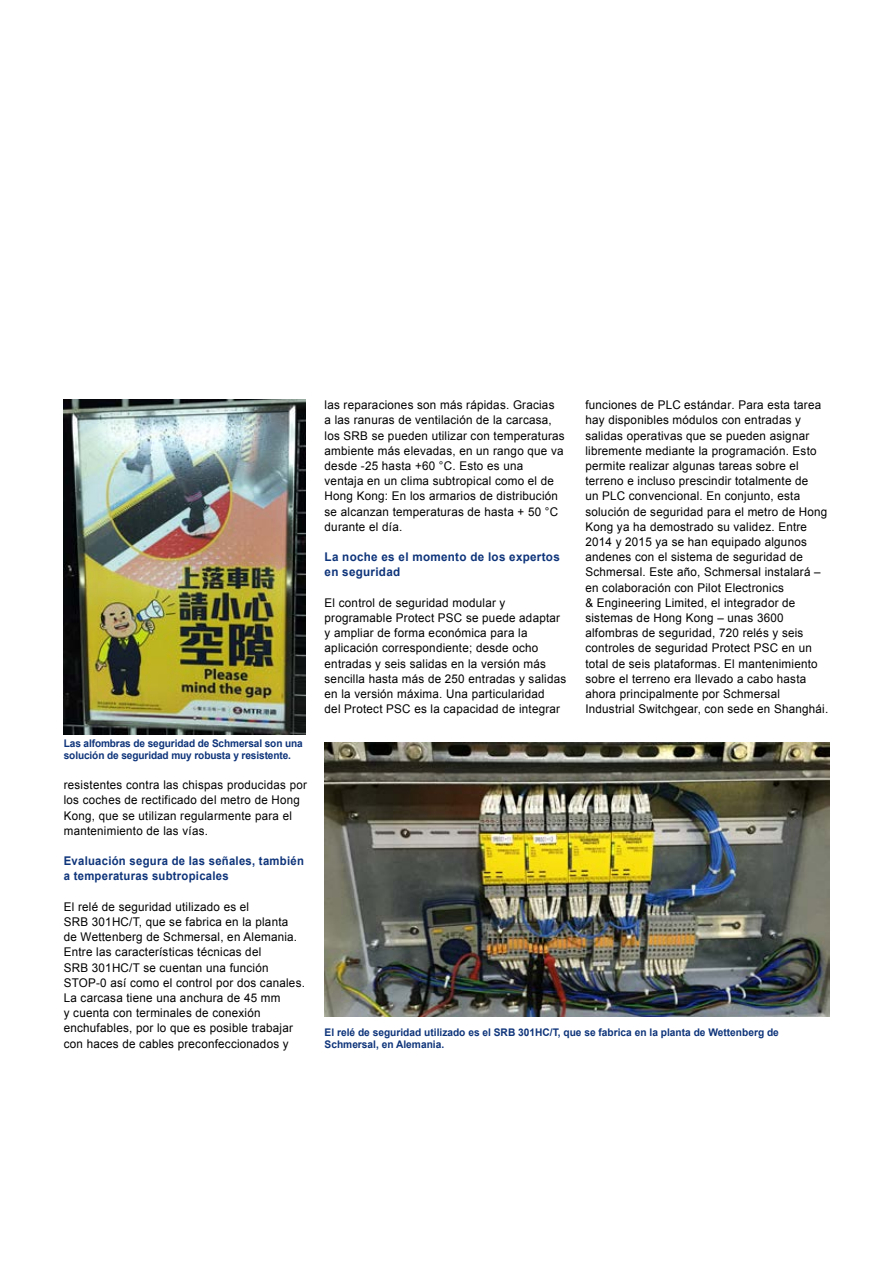
<style>
.page{position:relative;width:893px;height:1263px;background:#fff}
.page>*{position:absolute;margin:0;border:0;box-sizing:border-box;transform-origin:0 0}
.t1{font:12px/15.1px "Arial";letter-spacing:.02em;color:#000}
.t2{font:12px/15.1px "Arial";letter-spacing:.02em;color:#000;scale:.96 1}
.t3{font:700 12px/15.1px "Arial";letter-spacing:.025em;color:#0e347a;scale:.94 1}
.t4{font:700 12px/15.1px "Arial";letter-spacing:.025em;color:#0e347a}
.t5{font:700 10.5px/12px "Arial";color:#0e347a}
.t6{font:700 10.5px/12px "Arial";color:#0e347a;scale:.96 1}
</style>
<div class="page">
<img style="left:64px;top:400px;width:241px;height:334px">
<img style="left:325px;top:743px;width:504px;height:273px">
<p class="t6" style="left:64px;top:737px;width:251px">Las alfombras de seguridad de Schmersal son una solución de seguridad muy robusta y resistente.</p>
<p class="t2" style="left:64px;top:777px;width:255px">resistentes contra las chispas producidas por los coches de rectificado del metro de Hong Kong, que se utilizan regularmente para el mantenimiento de las vías.</p>
<p class="t3" style="left:64px;top:854px;width:257px">Evaluación segura de las señales, también a temperaturas subtropicales</p>
<p class="t1" style="left:64px;top:899px;width:243px">El relé de seguridad utilizado es el<br>SRB 301HC/T, que se fabrica en la planta<br>de Wettenberg de Schmersal, en Alemania.<br>Entre las características técnicas del<br>SRB 301HC/T se cuentan una función STOP-0 así como el control por dos canales.<br>La carcasa tiene una anchura de 45 mm<br>y cuenta con terminales de conexión enchufables, por lo que es posible trabajar con haces de cables preconfeccionados y</p>
<p class="t1" style="left:325px;top:398px;width:242px">las reparaciones son más rápidas. Gracias<br>a las ranuras de ventilación de la carcasa, los SRB se pueden utilizar con temperaturas ambiente más elevadas, en un rango que va desde -25 hasta +60 °C. Esto es una ventaja en un clima subtropical como el de Hong Kong: En los armarios de distribución se alcanzan temperaturas de hasta + 50 °C durante el día.</p>
<p class="t4" style="left:325px;top:550px;width:237px">La noche es el momento de los expertos en seguridad</p>
<p class="t1" style="left:325px;top:595px;width:243px">El control de seguridad modular y programable Protect PSC se puede adaptar y ampliar de forma económica para la aplicación correspondiente; desde ocho entradas y seis salidas en la versión más sencilla hasta más de 250 entradas y salidas en la versión máxima. Una particularidad<br>del Protect PSC es la capacidad de integrar</p>
<p class="t1" style="left:585px;top:398px;width:244px">funciones de PLC estándar. Para esta tarea hay disponibles módulos con entradas y salidas operativas que se pueden asignar libremente mediante la programación. Esto permite realizar algunas tareas sobre el terreno e incluso prescindir totalmente de<br>un PLC convencional. En conjunto, esta solución de seguridad para el metro de Hong Kong ya ha demostrado su validez. Entre 2014 y 2015 ya se han equipado algunos andenes con el sistema de seguridad de Schmersal. Este año, Schmersal instalará – en colaboración con Pilot Electronics<br>&amp; Engineering Limited, el integrador de sistemas de Hong Kong – unas 3600 alfombras de seguridad, 720 relés y seis controles de seguridad Protect PSC en un total de seis plataformas. El mantenimiento sobre el terreno era llevado a cabo hasta ahora principalmente por Schmersal Industrial Switchgear, con sede en Shanghái.</p>
<p class="t5" style="left:325px;top:1026px;width:456px">El relé de seguridad utilizado es el SRB 301HC/T, que se fabrica en la planta de Wettenberg de<br>Schmersal, en Alemania.</p>
</div>
